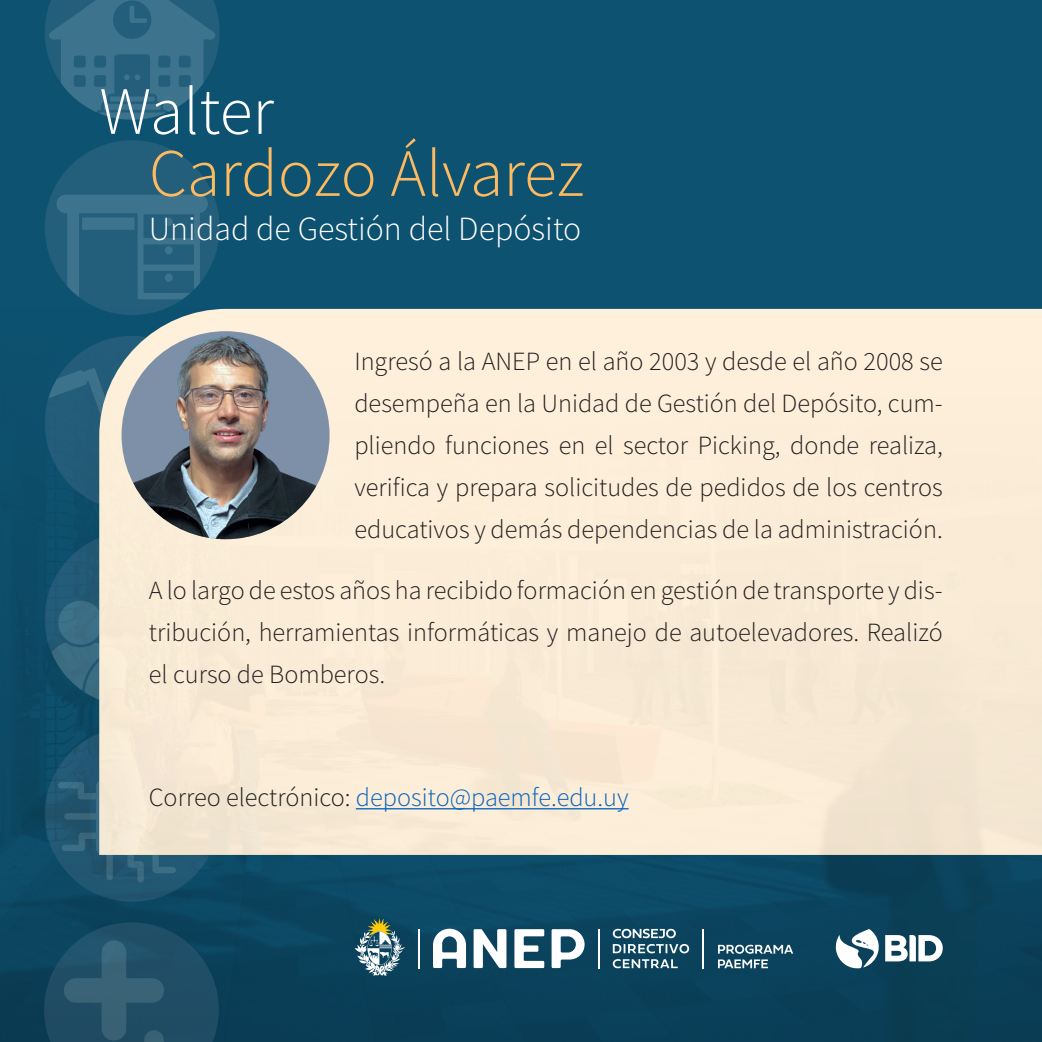
<style>
.page{position:relative;width:1042px;height:1042px;background:#0e5271}
.page>*{position:absolute;margin:0;border:0;box-sizing:border-box;transform-origin:0 0}
._2__Apellidos{font:300 67.73px "Source Sans Pro";color:#fcba61}
._1__Nombres{font:300 67.73px "Source Sans Pro";color:#fff}
._3__Cargo{font:300 33.77px "Source Sans Pro";color:#fff}
._4__Texto{font:300 26.25px/42px "Source Sans Pro";color:#231f20;text-align:justify}
._4__Texto-2{font:300 26.25px "Source Sans Pro";color:#0563c1}
.s1{color:#231f20}
</style>
<div class="page">
<img style="left:0;top:305px;width:1042px;height:737px">
<svg style="left:45px;top:0;width:175px;height:120px"></svg>
<svg style="left:45px;top:368px;width:54px;height:133px"></svg>
<div style="left:45px;top:140px;width:175px;height:175px;background:#235e7b;border-radius:50%"></div>
<svg style="left:56px;top:195px;width:152px;height:104px"></svg>
<div style="left:45px;top:727px;width:175px;height:175px;background:#225772;border-radius:50%"></div>
<svg style="left:58px;top:746px;width:148px;height:136px"></svg>
<div style="left:45px;top:531px;width:175px;height:175px;background:#225974;border-radius:50%"></div>
<svg style="left:45px;top:600px;width:54px;height:106px"></svg>
<svg style="left:44px;top:922px;width:175px;height:120px;background:#214f67"></svg>
<svg style="left:835px;top:929px;width:108px;height:41px;background:#7794a1"></svg>
<svg style="left:718px;top:944px;width:75px;height:24px;background:#50788b"></svg>
<svg style="left:433px;top:928px;width:151px;height:40px;background:#8da7b4"></svg>
<hr style="left:598px;top:929px;width:1px;height:39px;background:#fff">
<hr style="left:702px;top:929px;width:2px;height:39px;background:#fff">
<hr style="left:418px;top:929px;width:1px;height:39px;background:#fff">
<svg style="left:355px;top:918px;width:50px;height:58px;background:#5c7d84"></svg>
<svg style="left:613px;top:929px;width:76px;height:39px;background:#4c7588"></svg>
<svg style="left:99px;top:309px;width:943px;height:32px;background:#ece4d2"></svg>
<div style="left:99px;top:341px;width:943px;height:514px;background:#faecd6"></div>
<hr style="left:356px;top:808px;width:272px;height:1px;background:#0563c1">
<img style="left:122px;top:331px;width:207px;height:208px;border-radius:104px">
<p class="_1__Nombres" style="left:99px;top:70px;width:176px">Walter</p>
<p class="_2__Apellidos" style="left:149px;top:132px;width:437px">Cardozo Álvarez</p>
<p class="_3__Cargo" style="left:149px;top:208px;width:434px">Unidad de Gestión del Depósito</p>
<p class="_4__Texto" style="left:354px;top:340px;width:590px">Ingresó a la ANEP en el año 2003 y desde el año 2008 se desempeña en la Unidad de Gestión del Depósito, cum&shy;pliendo funciones en el sector Picking, donde realiza, verifica y prepara solicitudes de pedidos de los centros educativos y demás dependencias de la administración.</p>
<p class="_4__Texto" style="left:149px;top:570px;width:795px">A lo largo de estos años ha recibido formación en gestión de transporte y dis&shy;tribución, herramientas informáticas y manejo de autoelevadores. Realizó el curso de Bomberos.</p>
<p class="_4__Texto-2" style="left:149px;top:781px;width:481px"><span class="s1">Correo electrónico:</span> deposito@paemfe.edu.uy</p>
</div>
